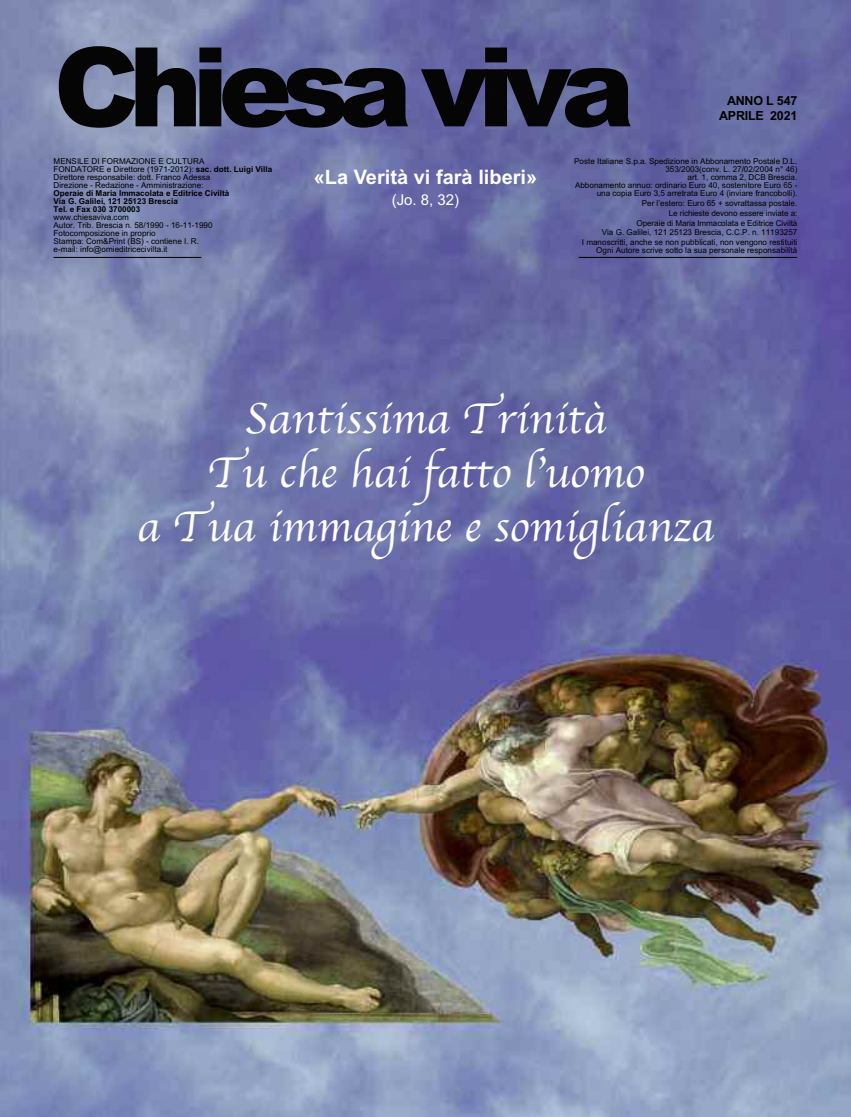
<style>
.page{position:relative;width:851px;height:1117px;background:#fff}
.page>*{position:absolute;margin:0;border:0;box-sizing:border-box;transform-origin:0 0}
.t1{font:900 110px "Arial";letter-spacing:-.095em;color:#050505}
.t2{font:45px/54px "Apple Chancery";color:#fff;text-align:center}
.t3{font:700 20px "Arial";color:#fff}
.t4{font:15px "Arial";color:#fff}
.t5{font:700 12.5px/15px "Arial";letter-spacing:-.015em;color:#000;text-align:right}
.t6{font:8.12px/8px "Arial";color:#000;text-align:right}
.t7{font:700 8.12px/8px "Arial";color:#000}
.s1{font-weight:700}
</style>
<div class="page">
<img style="left:0;top:0;width:850px;height:1116px">
<hr style="left:578px;top:257px;width:219px;height:1px;background:#000">
<hr style="left:54px;top:257px;width:147px;height:1px;background:#000">
<h1 class="t1" style="left:54px;top:24px;width:582px">Chiesa viva</h1>
<h3 class="t5" style="left:719px;top:93px;width:80px">ANNO L 547<br>APRILE 2021</h3>
<p class="t6" style="left:54px;top:157px;width:220px;text-align:left">MENSILE DI FORMAZIONE E CULTURA<br>FONDATORE e Direttore (1971-2012): <span class="s1">sac. dott. Luigi Villa </span>Direttore responsabile: dott. Franco Adessa<br>Direzione - Redazione - Amministrazione:</p>
<p class="t7" style="left:54px;top:189px;width:177px">Operaie di Maria Immacolata e Editrice Civiltà<br>Via G. Galilei, 121 25123 Brescia<br>Tel. e Fax 030 3700003</p>
<p class="t6" style="left:54px;top:213px;width:160px;text-align:left">www.chiesaviva.com<br>Autor. Trib. Brescia n. 58/1990 - 16-11-1990<br>Fotocomposizione in proprio<br>Stampa: Com&amp;Print (BS) - contiene I. R. e-mail: info@omieditricecivilta.it</p>
<h3 class="t3" style="left:313px;top:165px;width:225px">«La Verità vi farà liberi»</h3>
<h3 class="t4" style="left:391px;top:191px;width:69px">(Jo. 8, 32)</h3>
<p class="t6" style="left:574px;top:157px;width:225px">Poste Italiane S.p.a. Spedizione in Abbonamento Postale D.L.<br>353/2003(conv. L. 27/02/2004 n° 46)<br>art. 1, comma 2, DCB Brescia.<br>Abbonamento annuo: ordinario Euro 40, sostenitore Euro 65 - una copia Euro 3,5 arretrata Euro 4 (inviare francobolli).</p>
<p class="t6" style="left:581px;top:198px;width:217px;line-height:9.8px">Per l’estero: Euro 65 + sovrattassa postale.<br>Le richieste devono essere inviate a:<br>Operaie di Maria Immacolata e Editrice Civiltà<br>Via G. Galilei, 121 25123 Brescia, C.C.P. n. 11193257<br>I manoscritti, anche se non pubblicati, non vengono restituiti</p>
<p class="t6" style="left:596px;top:246px;width:202px">Ogni Autore scrive sotto la sua personale responsabilità</p>
<h2 class="t2" style="left:137px;top:390px;width:578px">Santissima Trinità<br>Tu che hai fatto l’uomo<br>a Tua immagine e somiglianza</h2>
</div>
